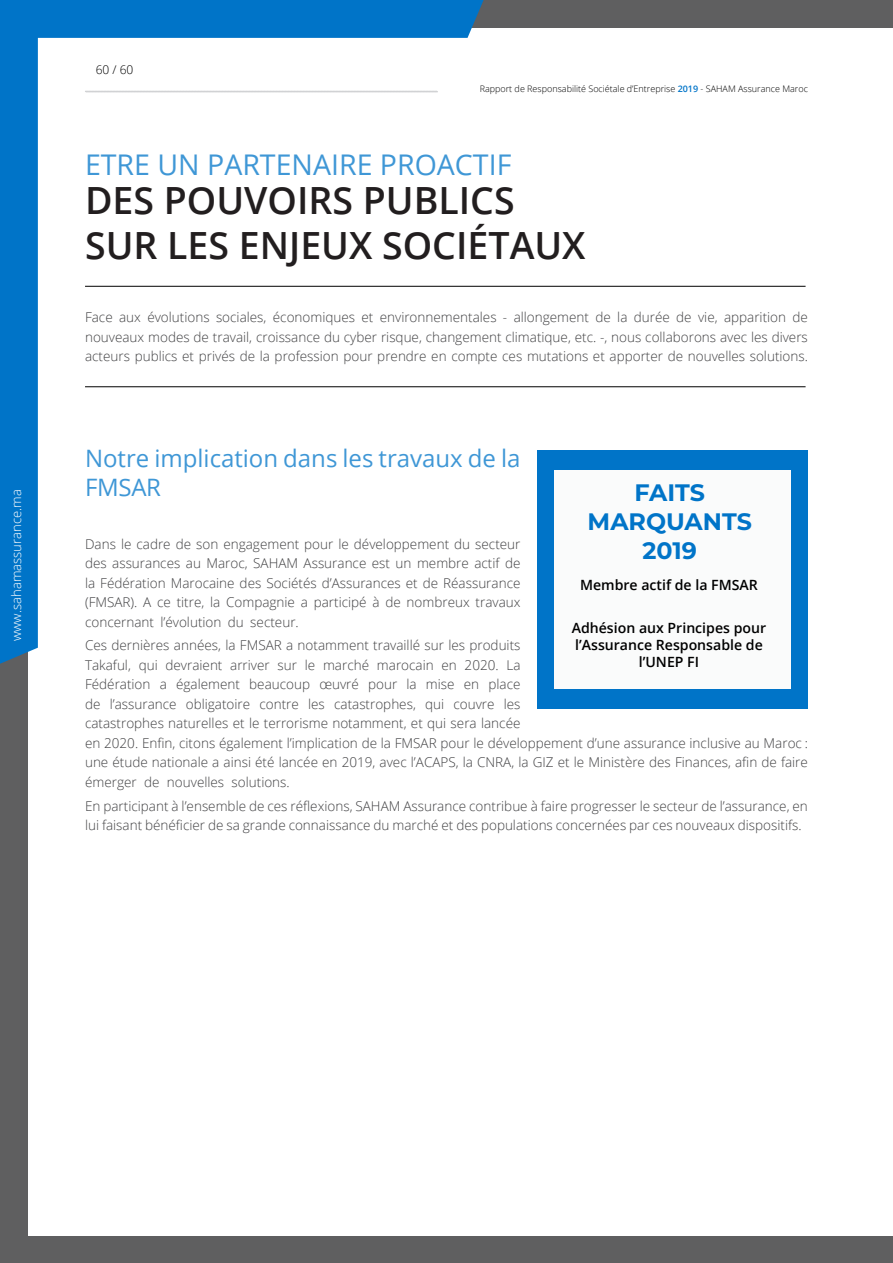
<style>
.page{position:relative;width:893px;height:1263px;background:#5f5f60}
.page>*{position:absolute;margin:0;border:0;box-sizing:border-box;transform-origin:0 0}
.t1{font:600 37.5px/45px "Open Sans";color:#221e1f}
.t2{font:28.5px "Open Sans";color:#3f97d6}
.t3{font:24px/28.8px "Open Sans";color:#3f97d6}
.t4{font:700 23.85px/29.4px "Montserrat";color:#0074c8;text-align:center}
.t5{font:600 14.1px/17px "Open Sans";color:#000;text-align:center}
.t6{font:300 13.5px/19.5px "Open Sans";color:#404042;text-align:justify}
.t7{font:300 13.05px "Open Sans";color:#fff}
.t8{font:300 12px "Open Sans";color:#000}
.t9{font:300 9px "Open Sans";color:#000}
.s1{font-weight:600;color:#0074c8}
</style>
<div class="page">
<div style="left:28px;top:28px;width:865px;height:1207px;background:#fff"></div>
<svg style="left:0;top:0;width:489px;height:664px"></svg>
<svg style="left:85px;top:90px;width:353px;height:3px"></svg>
<hr style="left:85px;top:386px;width:721px;height:1px;background:#000">
<hr style="left:85px;top:286px;width:721px;height:1px;background:#000">
<div style="left:537px;top:450px;width:271px;height:259px;background:#0074c8"></div>
<div style="left:554px;top:471px;width:237px;height:218px;background:#fafbfb"></div>
<p class="t7" style="left:7px;top:641px;width:153px;rotate:-90deg">www.sahamassurance.ma</p>
<p class="t8" style="left:96px;top:61px;width:39px">60 / 60</p>
<p class="t9" style="left:480px;top:82px;width:330px">Rapport de Responsabilité Sociétale d’Entreprise <span class="s1">2019</span> - SAHAM Assurance Maroc</p>
<h2 class="t2" style="left:85px;top:145px;width:428px">ETRE UN PARTENAIRE PROACTIF</h2>
<h1 class="t1" style="left:85px;top:177px;width:502px">DES POUVOIRS PUBLICS<br>SUR LES ENJEUX SOCIÉTAUX</h1>
<p class="t6" style="left:85px;top:307px;width:724px">Face aux évolutions sociales, économiques et environnementales - allongement de la durée de vie, apparition de nouveaux modes de travail, croissance du cyber risque, changement climatique, etc. -, nous collaborons avec les divers acteurs publics et privés de la profession pour prendre en compte ces mutations et apporter de nouvelles solutions.</p>
<h3 class="t3" style="left:85px;top:444px;width:437px">Notre implication dans les travaux de la<br>FMSAR</h3>
<h3 class="t4" style="left:588px;top:476px;width:166px">FAITS<br>MARQUANTS<br>2019</h3>
<p class="t6" style="left:85px;top:534px;width:437px">Dans le cadre de son engagement pour le développement du secteur des assurances au Maroc, SAHAM Assurance est un membre actif de la Fédération Marocaine des Sociétés d’Assurances et de Réassurance (FMSAR). A ce titre, la Compagnie a participé à de nombreux travaux concernant l’évolution du secteur.</p>
<p class="t6" style="left:85px;top:635px;width:724px;text-align:left">Ces dernières années, la FMSAR a notamment travaillé sur les produits<br>Takaful, qui devraient arriver sur le marché marocain en 2020. La<br>Fédération a également beaucoup œuvré pour la mise en place<br>de l’assurance obligatoire contre les catastrophes, qui couvre les<br>catastrophes naturelles et le terrorisme notamment, et qui sera lancée<br>en 2020. Enfin, citons également l’implication de la FMSAR pour le développement d’une assurance inclusive au Maroc : une étude nationale a ainsi été lancée en 2019, avec l’ACAPS, la CNRA, la GIZ et le Ministère des Finances, afin de faire émerger de nouvelles solutions.</p>
<p class="t6" style="left:85px;top:796px;width:724px">En participant à l’ensemble de ces réflexions, SAHAM Assurance contribue à faire progresser le secteur de l’assurance, en lui faisant bénéficier de sa grande connaissance du marché et des populations concernées par ces nouveaux dispositifs.</p>
<p class="t5" style="left:580px;top:576px;width:179px">Membre actif de la FMSAR</p>
<p class="t5" style="left:572px;top:619px;width:196px">Adhésion aux Principes pour l’Assurance Responsable de l’UNEP FI</p>
</div>
